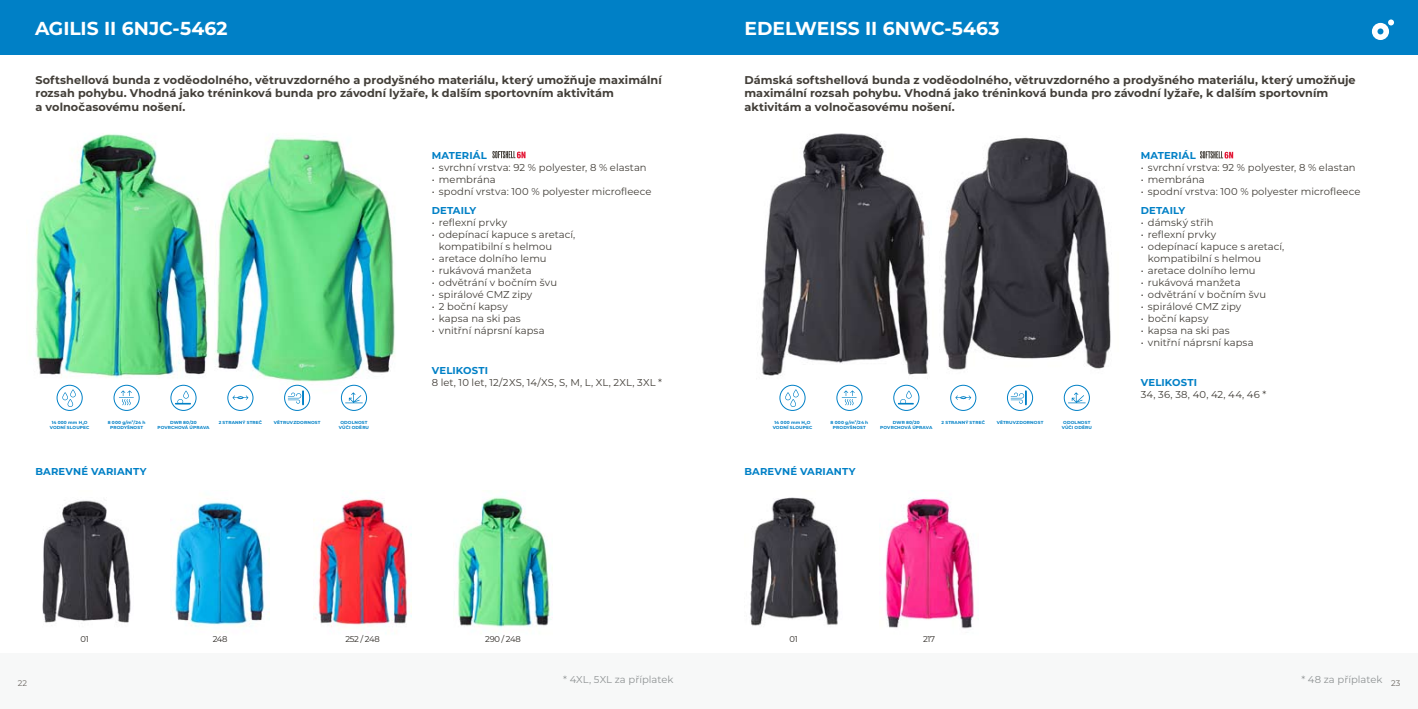
<style>
.page{position:relative;width:1418px;height:709px;background:#fff}
.page>*{position:absolute;margin:0;border:0;box-sizing:border-box;transform-origin:0 0}
.t1{font:700 18.75px "Montserrat";letter-spacing:.005em;color:#fff}
.t2{font:700 11.25px/13.5px "Montserrat";letter-spacing:.005em;color:#423e38}
.t3{font:10px/12px "Montserrat";letter-spacing:.005em;color:#423e38}
.t4{font:700 10px "Montserrat";letter-spacing:.02em;color:#0080c6}
.t5{font:10px "Montserrat";letter-spacing:.005em;color:#8f9394}
.t6{font:10px "Montserrat";letter-spacing:.025em;color:#423e38}
.t7{font:8.38px "Montserrat";letter-spacing:-.04em;color:#2b2722}
.t8{font:8.12px "Montserrat";color:#6a6661}
.t9{font:700 4.38px/5.2px "Montserrat";letter-spacing:.025em;color:#0080c6;text-align:center}
</style>
<div class="page">
<div style="left:0;top:653px;width:709px;height:56px;background:#f7f8f8"></div>
<div style="left:0;top:0;width:709px;height:54px;background:#0080c6"></div>
<div style="left:709px;top:653px;width:708px;height:56px;background:#f7f8f8"></div>
<div style="left:709px;top:0;width:708px;height:54px;background:#0080c6"></div>
<svg style="left:1371px;top:19px;width:22px;height:21px"></svg>
<img style="left:760px;top:133px;width:169px;height:268px">
<img style="left:943px;top:137px;width:168px;height:266px">
<img style="left:750px;top:497px;width:89px;height:129px">
<img style="left:885px;top:498px;width:89px;height:131px">
<svg style="left:1200px;top:151px;width:33px;height:7px"></svg>
<div style="left:836px;top:385px;width:26px;height:26px;border:1px solid #0080c6;border-radius:50%"></div>
<svg style="left:841px;top:390px;width:15px;height:15px"></svg>
<div style="left:779px;top:385px;width:26px;height:26px;border:1px solid #0080c6;border-radius:50%"></div>
<svg style="left:785px;top:389px;width:13px;height:18px"></svg>
<div style="left:893px;top:385px;width:26px;height:26px;border:1px solid #0080c6;border-radius:50%"></div>
<svg style="left:898px;top:390px;width:15px;height:14px"></svg>
<div style="left:1063px;top:385px;width:26px;height:26px;border:1px solid #0080c6;border-radius:50%"></div>
<svg style="left:1068px;top:392px;width:17px;height:11px"></svg>
<div style="left:950px;top:385px;width:26px;height:26px;border:1px solid #0080c6;border-radius:50%"></div>
<svg style="left:955px;top:395px;width:16px;height:5px"></svg>
<div style="left:1007px;top:385px;width:25px;height:26px;border:1px solid #0080c6;border-radius:50%"></div>
<svg style="left:1010px;top:391px;width:16px;height:14px"></svg>
<img style="left:42px;top:500px;width:89px;height:123px">
<img style="left:172px;top:501px;width:93px;height:126px">
<img style="left:313px;top:499px;width:99px;height:135px">
<img style="left:457px;top:497px;width:95px;height:131px">
<img style="left:35px;top:134px;width:173px;height:267px">
<img style="left:215px;top:137px;width:180px;height:266px">
<svg style="left:492px;top:151px;width:33px;height:7px"></svg>
<div style="left:114px;top:385px;width:25px;height:26px;border:1px solid #0080c6;border-radius:50%"></div>
<svg style="left:119px;top:390px;width:15px;height:15px"></svg>
<div style="left:57px;top:385px;width:26px;height:26px;border:1px solid #0080c6;border-radius:50%"></div>
<svg style="left:62px;top:389px;width:14px;height:18px"></svg>
<div style="left:170px;top:385px;width:26px;height:26px;border:1px solid #0080c6;border-radius:50%"></div>
<svg style="left:175px;top:390px;width:15px;height:14px"></svg>
<div style="left:341px;top:385px;width:26px;height:26px;border:1px solid #0080c6;border-radius:50%"></div>
<svg style="left:345px;top:392px;width:18px;height:11px"></svg>
<div style="left:227px;top:385px;width:26px;height:26px;border:1px solid #0080c6;border-radius:50%"></div>
<svg style="left:232px;top:395px;width:16px;height:5px"></svg>
<div style="left:284px;top:385px;width:26px;height:26px;border:1px solid #0080c6;border-radius:50%"></div>
<svg style="left:288px;top:391px;width:16px;height:14px"></svg>
<h1 class="t1" style="left:35px;top:15px;width:194px">AGILIS II 6NJC-5462</h1>
<p class="t2" style="left:35px;top:73px;width:628px">Softshellová bunda z voděodolného, větruvzdorného a prodyšného materiálu, který umožňuje maximální rozsah pohybu. Vhodná jako tréninková bunda pro závodní lyžaře, k dalším sportovním aktivitám<br>a volnočasovému nošení.</p>
<p class="t4" style="left:432px;top:148px;width:57px">Materiál</p>
<p class="t3" style="left:432px;top:161px;width:216px">• svrchní vrstva: 92 % polyester, 8 % elastan</p>
<p class="t3" style="left:432px;top:173px;width:66px">• membrána</p>
<p class="t3" style="left:432px;top:185px;width:221px">• spodní vrstva: 100 % polyester microfleece</p>
<p class="t4" style="left:432px;top:203px;width:45px">Detai ly</p>
<p class="t3" style="left:432px;top:216px;width:77px">• reflexní prvky</p>
<p class="t3" style="left:439px;top:228px;width:138px;text-indent:-7px">• odepínací kapuce s aretací, kompatibilní s helmou</p>
<p class="t3" style="left:432px;top:252px;width:116px">• aretace dolního lemu</p>
<p class="t3" style="left:432px;top:264px;width:101px">• rukávová manžeta</p>
<p class="t3" style="left:432px;top:276px;width:127px">• odvětrání v bočním švu</p>
<p class="t3" style="left:432px;top:288px;width:102px">• spirálové CMZ zipy</p>
<p class="t3" style="left:432px;top:300px;width:78px">• 2 boční kapsy</p>
<p class="t3" style="left:432px;top:312px;width:91px">• kapsa na ski pas</p>
<p class="t3" style="left:432px;top:324px;width:114px">• vnitřní náprsní kapsa</p>
<p class="t4" style="left:432px;top:363px;width:58px">VELIKOSTI</p>
<p class="t3" style="left:432px;top:376px;width:232px">8 let, 10 let, 12/2XS, 14/XS, S, M, L, XL, 2XL, 3XL *</p>
<h1 class="t1" style="left:744px;top:15px;width:14px">EDEL</h1>
<h1 class="t1" style="left:795px;top:15px;width:206px">WEISS II 6NWC-5463</h1>
<p class="t2" style="left:744px;top:73px;width:613px">Dámská softshellová bunda z voděodolného, větruvzdorného a prodyšného materiálu, který umožňuje maximální rozsah pohybu. Vhodná jako tréninková bunda pro závodní lyžaře, k dalším sportovním aktivitám a volnočasovému nošení.</p>
<p class="t4" style="left:1140px;top:148px;width:57px">Materiál</p>
<p class="t3" style="left:1140px;top:161px;width:216px">• svrchní vrstva: 92 % polyester, 8 % elastan</p>
<p class="t3" style="left:1140px;top:173px;width:66px">• membrána</p>
<p class="t3" style="left:1140px;top:185px;width:221px">• spodní vrstva: 100 % polyester microfleece</p>
<p class="t4" style="left:1140px;top:203px;width:45px">Detai ly</p>
<p class="t3" style="left:1140px;top:216px;width:74px">• dámský střih</p>
<p class="t3" style="left:1140px;top:228px;width:77px">• reflexní prvky</p>
<p class="t3" style="left:1147px;top:240px;width:138px;text-indent:-7px">• odepínací kapuce s aretací, kompatibilní s helmou</p>
<p class="t3" style="left:1140px;top:264px;width:116px">• aretace dolního lemu</p>
<p class="t3" style="left:1140px;top:276px;width:101px">• rukávová manžeta</p>
<p class="t3" style="left:1140px;top:288px;width:127px">• odvětrání v bočním švu</p>
<p class="t3" style="left:1140px;top:300px;width:102px">• spirálové CMZ zipy</p>
<p class="t3" style="left:1140px;top:312px;width:69px">• boční kapsy</p>
<p class="t3" style="left:1140px;top:324px;width:91px">• kapsa na ski pas</p>
<p class="t3" style="left:1140px;top:336px;width:114px">• vnitřní náprsní kapsa</p>
<p class="t4" style="left:1140px;top:375px;width:58px">VELIKOSTI</p>
<p class="t6" style="left:1140px;top:388px;width:127px">34, 36, 38, 40, 42, 44, 46 *</p>
<p class="t9" style="left:219px;top:419px;width:45px">2 stranný str eč</p>
<p class="t9" style="left:274px;top:419px;width:48px">Větruvz dor nost</p>
<p class="t9" style="left:50px;top:419px;width:41px">14 000 mm H <sub>2</sub>O vodní sloupec</p>
<p class="t9" style="left:157px;top:419px;width:54px">DWR 80/20 povrchová úprava</p>
<p class="t9" style="left:339px;top:419px;width:32px">Odolnost vůči oděru</p>
<p class="t9" style="left:108px;top:419px;width:39px">8 000 g/m<sup>2</sup>/24 h prodyšnost</p>
<p class="t9" style="left:941px;top:419px;width:45px">2 stranný str eč</p>
<p class="t9" style="left:996px;top:419px;width:48px">Větruvz dor nost</p>
<p class="t9" style="left:772px;top:419px;width:41px">14 000 mm H <sub>2</sub>O vodní sloupec</p>
<p class="t9" style="left:880px;top:419px;width:54px">DWR 80/20 povrchová úprava</p>
<p class="t9" style="left:1061px;top:419px;width:32px">Odolnost vůči oděru</p>
<p class="t9" style="left:830px;top:419px;width:39px">8 000 g/m<sup>2</sup>/24 h prodyšnost</p>
<p class="t4" style="left:35px;top:464px;width:112px">Bar evné varianty</p>
<p class="t4" style="left:744px;top:464px;width:112px">Bar evné varianty</p>
<p class="t7" style="left:81px;top:633px;width:10px">01</p>
<p class="t7" style="left:213px;top:633px;width:16px">248</p>
<p class="t7" style="left:345px;top:633px;width:36px">252 / 248</p>
<p class="t7" style="left:485px;top:633px;width:37px">290 / 248</p>
<p class="t7" style="left:789px;top:633px;width:10px">01</p>
<p class="t7" style="left:923px;top:633px;width:14px">217</p>
<p class="t5" style="left:563px;top:672px;width:112px">* 4XL, 5XL za příplatek</p>
<p class="t5" style="left:1301px;top:672px;width:83px">* 48 za příplatek</p>
<p class="t8" style="left:18px;top:678px;width:11px">22</p>
<p class="t8" style="left:1390px;top:678px;width:11px">23</p>
</div>
